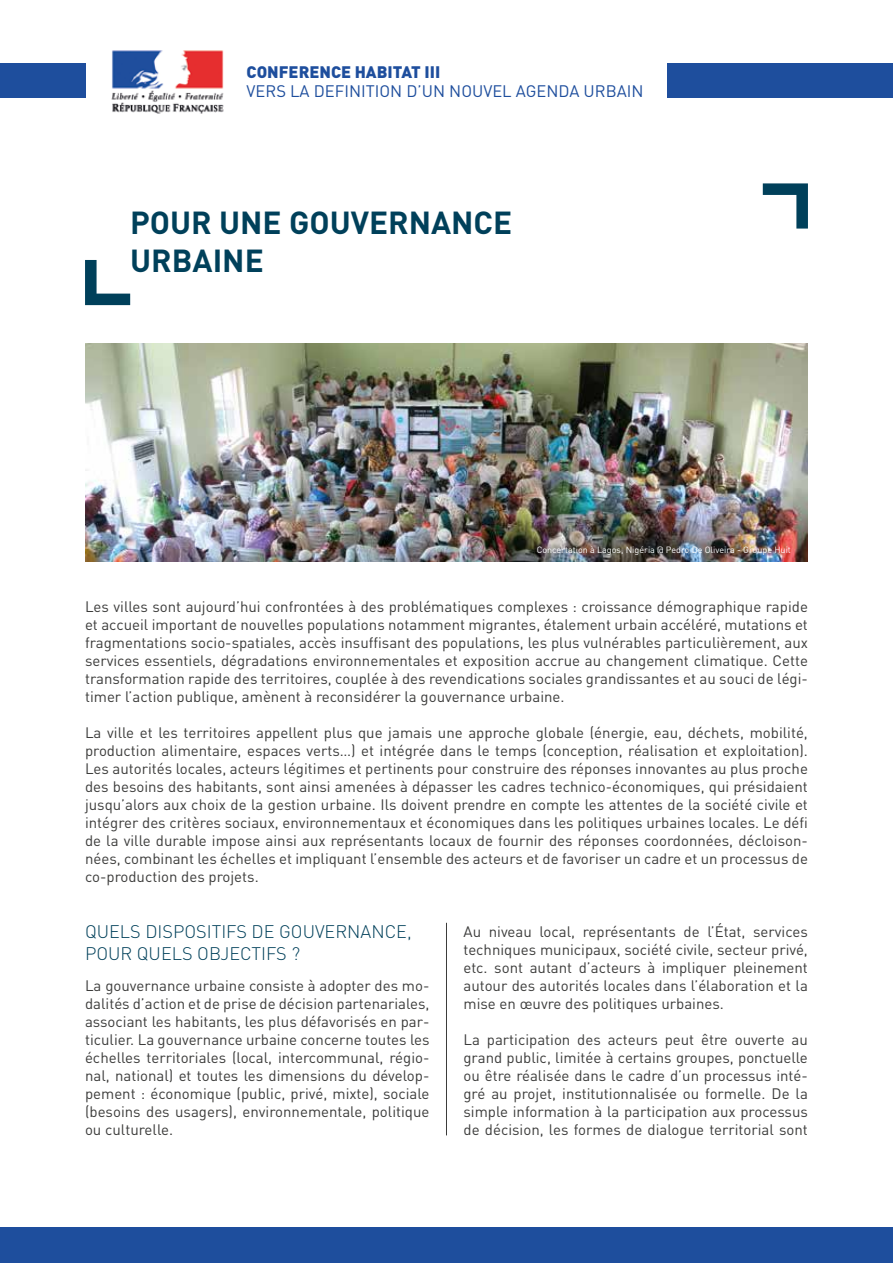
<style>
.page{position:relative;width:893px;height:1263px;background:#fff}
.page>*{position:absolute;margin:0;border:0;box-sizing:border-box;transform-origin:0 0}
.t1{font:700 31.5px/37.8px "DIN";color:#00405a}
.t2{font:300 18px/21.6px "DIN";color:#00405a}
.t3{font:16.5px "DIN";color:#1e4e9d}
.t4{font:900 16.5px "DIN";color:#1e4e9d}
.t5{font:15px/18px "DIN";color:#3c3c3b;text-align:justify}
.t6{font:9px "DIN";color:#fff}
</style>
<div class="page">
<img style="left:85px;top:343px;width:723px;height:218px">
<img style="left:111px;top:50px;width:113px;height:64px">
<hr style="left:446px;top:923px;width:1px;height:212px;background:#3c3c3b">
<div style="left:0;top:1227px;width:893px;height:36px;background:#1e4e9d"></div>
<div style="left:0;top:64px;width:85px;height:34px;background:#1e4e9d"></div>
<div style="left:668px;top:64px;width:225px;height:34px;background:#1e4e9d"></div>
<svg style="left:85px;top:260px;width:45px;height:45px"></svg>
<svg style="left:763px;top:183px;width:45px;height:46px"></svg>
<p class="t4" style="left:247px;top:61px;width:195px">CONFERENCE HABITAT III</p>
<p class="t3" style="left:247px;top:81px;width:398px">VERS LA DEFINITION D’UN NOUVEL AGENDA URBAIN</p>
<h1 class="t1" style="left:130px;top:203px;width:384px">POUR UNE GOUVERNANCE<br>URBAINE</h1>
<p class="t6" style="left:537px;top:544px;width:256px">Concertation à Lagos, Nigéria @ Pedro De Oliveira - Groupe Huit</p>
<p class="t5" style="left:85px;top:598px;width:724px">Les villes sont aujourd’hui confrontées à des problématiques complexes : croissance démographique rapide et accueil important de nouvelles populations notamment migrantes, étalement urbain accéléré, mutations et fragmentations socio-spatiales, accès insuffisant des populations, les plus vulnérables particulièrement, aux services essentiels, dégradations environnementales et exposition accrue au changement climatique. Cette transformation rapide des territoires, couplée à des revendications sociales grandissantes et au souci de légi&shy;timer l’action publique, amènent à reconsidérer la gouvernance urbaine.</p>
<p class="t5" style="left:85px;top:724px;width:724px">La ville et les territoires appellent plus que jamais une approche globale (énergie, eau, déchets, mobilité, production alimentaire, espaces verts…) et intégrée dans le temps (conception, réalisation et exploitation).<br>Les autorités locales, acteurs légitimes et pertinents pour construire des réponses innovantes au plus proche des besoins des habitants, sont ainsi amenées à dépasser les cadres technico-économiques, qui présidaient jusqu’alors aux choix de la gestion urbaine. Ils doivent prendre en compte les attentes de la société civile et intégrer des critères sociaux, environnementaux et économiques dans les politiques urbaines locales. Le défi de la ville durable impose ainsi aux représentants locaux de fournir des réponses coordonnées, décloison&shy;nées, combinant les échelles et impliquant l’ensemble des acteurs et de favoriser un cadre et un processus de co-production des projets.</p>
<p class="t2" style="left:85px;top:920px;width:328px">QUELS DISPOSITIFS DE GOUVERNANCE,<br>POUR QUELS OBJECTIFS ?</p>
<p class="t5" style="left:85px;top:976px;width:346px">La gouvernance urbaine consiste à adopter des mo&shy;dalités d’action et de prise de décision partenariales, associant les habitants, les plus défavorisés en par&shy;ticulier. La gouvernance urbaine concerne toutes les échelles territoriales (local, intercommunal, régio&shy;nal, national) et toutes les dimensions du dévelop&shy;pement : économique (public, privé, mixte), sociale (besoins des usagers), environnementale, politique ou culturelle.</p>
<p class="t5" style="left:463px;top:922px;width:346px">Au niveau local, représentants de l’État, services techniques municipaux, société civile, secteur privé, etc. sont autant d’acteurs à impliquer pleinement autour des autorités locales dans l’élaboration et la mise en œuvre des politiques urbaines.</p>
<p class="t5" style="left:463px;top:1030px;width:346px">La participation des acteurs peut être ouverte au grand public, limitée à certains groupes, ponctuelle ou être réalisée dans le cadre d’un processus inté&shy;gré au projet, institutionnalisée ou formelle. De la simple information à la participation aux processus de décision, les formes de dialogue territorial sont</p>
</div>
